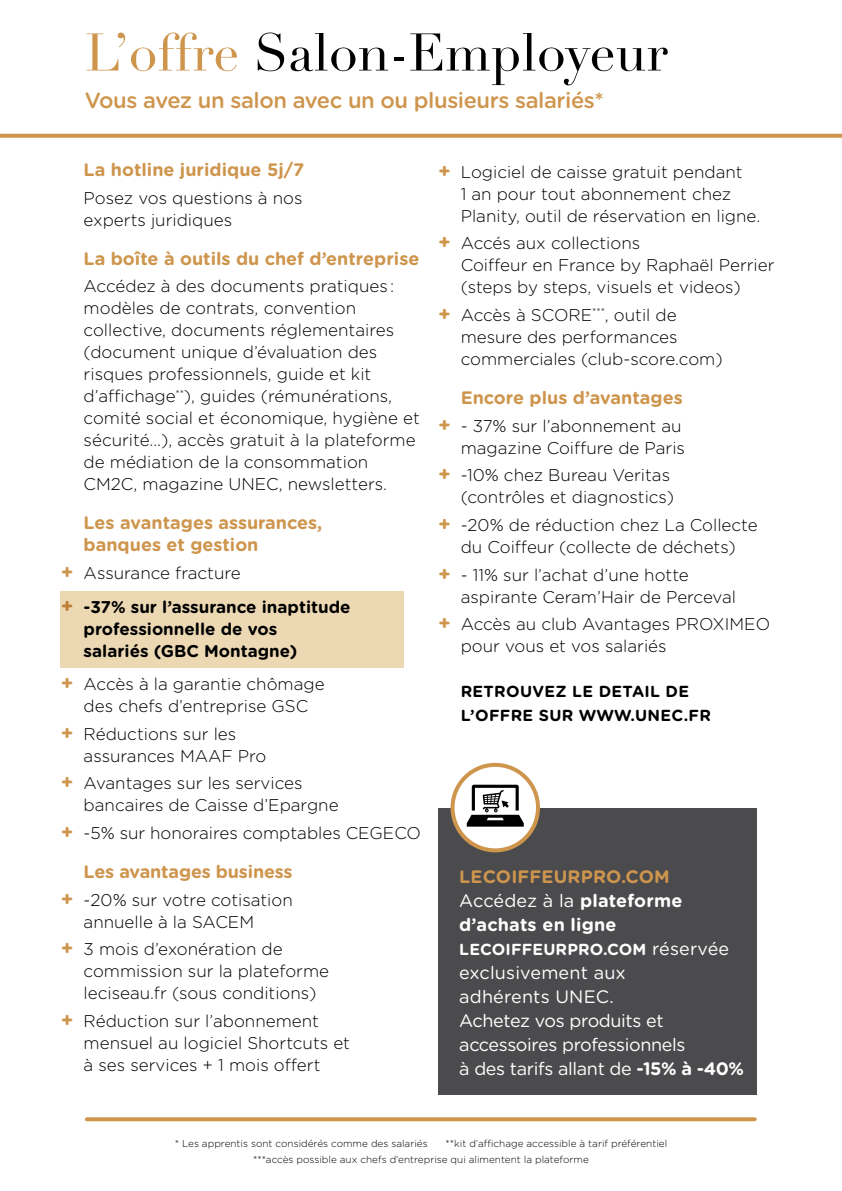
<style>
.page{position:relative;width:842px;height:1191px;background:#fff}
.page>*{position:absolute;margin:0;border:0;box-sizing:border-box;transform-origin:0 0}
.t1{font:52px "Didot";color:#000}
.title_bodoni{font:500 22px "Gotham Rounded";letter-spacing:-.02em;color:#ce954d}
.t2{font:700 18px/22px "Gotham Rounded";color:#ce954d}
.TIT_bold{font:18px/24px "Gotham Rounded";letter-spacing:-.02em;color:#fff}
.TIT_bold-2{font:700 18px/24px "Gotham Rounded";letter-spacing:.01em;color:#fff}
.t3{font:300 17px/22px "Gotham Rounded";color:#000}
.t4{font:700 17px/33.4px "Gotham Rounded";color:#000}
.body_H_4-4{font:700 16px/24px "Gotham Rounded";letter-spacing:.02em;color:#000}
.TIT_bold-3{font:700 16px "Gotham Rounded";letter-spacing:.01em;color:#fff}
.t5{font:300 10px/16px "Gotham Rounded";color:#000}
.s1{color:#ce954d}
.s2{font-size:20px;color:#ce954d}
.s3{font-weight:300}
.s4{font-weight:700;font-size:20px;color:#ce954d}
.s5{font-weight:400}
.s6{font-weight:400;font-size:18px}
.s7{font-weight:700}
</style>
<div class="page">
<div style="left:61px;top:591px;width:343px;height:76px;background:#ecd8b3"></div>
<svg style="left:0;top:134px;width:842px;height:4px;background:#d09b57"></svg>
<svg style="left:87px;top:1117px;width:668px;height:4px;background:#d19c58"></svg>
<div style="left:438px;top:807px;width:319px;height:287px;background:#4b4b4d"></div>
<div style="left:452px;top:765px;width:86px;height:85px;background:#fff;border-radius:50%"></div>
<div style="left:450px;top:763px;width:90px;height:89px;border:4px solid #ce954d;border-radius:50%"></div>
<svg style="left:467px;top:784px;width:57px;height:42px"></svg>
<p class="t1" style="left:85px;top:21px;width:584px"><span class="s1">L’offre</span> Salon-Employeur</p>
<p class="title_bodoni" style="left:85px;top:84px;width:521px">Vous avez un salon avec un ou plusieurs salariés*</p>
<p class="t2" style="left:84px;top:158px;width:222px">La hotline juridique 5j/7</p>
<p class="t3" style="left:84px;top:186px;width:220px">Posez vos questions à nos experts juridiques</p>
<p class="t2" style="left:84px;top:246px;width:337px">La boîte à outils du chef d’entreprise</p>
<p class="t3" style="left:84px;top:274px;width:338px">Accédez à des documents pratiques : modèles de contrats, convention collective, documents réglementaires (document unique d’évaluation des risques professionnels, guide et kit d’affichage<sup>**</sup>), guides (rémunérations, comité social et économique, hygiène et sécurité...), accès gratuit à la plateforme de médiation de la consommation CM2C, magazine UNEC, newsletters.</p>
<p class="t2" style="left:84px;top:511px;width:240px">Les avantages assurances, banques et gestion</p>
<p class="t4" style="left:61px;top:556px;width:291px"><span class="s2">+</span> <span class="s3">Assurance fracture<br></span><span class="s2">+</span> -37% sur l’assurance inaptitude</p>
<p class="t4" style="left:84px;top:617px;width:215px;line-height:22px">professionnelle de vos salariés (GBC Montagne)</p>
<p class="t3" style="left:61px;top:672px;width:265px;text-align:center"><span class="s4">+</span> Accès à la garantie chômage des chefs d’entreprise GSC</p>
<p class="t3" style="left:84px;top:722px;width:184px;text-indent:-23px"><span class="s4">+</span> Réductions sur les assurances MAAF Pro</p>
<p class="t3" style="left:84px;top:771px;width:256px;text-indent:-23px"><span class="s4">+</span> Avantages sur les services bancaires de Caisse d’Epargne</p>
<p class="t3" style="left:61px;top:821px;width:362px"><span class="s4">+</span> -5% sur honoraires comptables CEGECO</p>
<p class="t2" style="left:84px;top:860px;width:211px">Les avantages business</p>
<p class="t3" style="left:84px;top:888px;width:211px;text-indent:-23px"><span class="s4">+</span> -20% sur votre cotisation annuelle à la SACEM</p>
<p class="t3" style="left:84px;top:937px;width:247px;text-indent:-23px"><span class="s4">+</span> 3 mois d’exonération de commission sur la plateforme leciseau.fr (sous conditions)</p>
<p class="t3" style="left:84px;top:1009px;width:268px;text-indent:-23px"><span class="s4">+</span> Réduction sur l’abonnement mensuel au logiciel Shortcuts et à ses services + 1 mois offert</p>
<p class="t3" style="left:461px;top:160px;width:301px;text-indent:-23px"><span class="s4">+</span> Logiciel de caisse gratuit pendant<br>1 an pour tout abonnement chez<br>Planity, outil de réservation en ligne.</p>
<p class="t3" style="left:461px;top:231px;width:315px;text-indent:-23px"><span class="s4">+</span> Accés aux collections<br>Coiffeur en France by Raphaël Perrier (steps by steps, visuels et videos)</p>
<p class="t3" style="left:461px;top:303px;width:263px;text-indent:-23px"><span class="s4">+</span> Accès à SCORE<sup>***</sup>, outil de mesure des performances commerciales (club-score.com)</p>
<p class="t2" style="left:461px;top:386px;width:224px">Encore plus d’avantages</p>
<p class="t3" style="left:438px;top:414px;width:248px;text-align:right"><span class="s4">+</span> - 37% sur l’abonnement au magazine Coiffure de Paris</p>
<p class="t3" style="left:438px;top:463px;width:237px;text-align:right"><span class="s4">+</span> -10% chez Bureau Veritas (contrôles et diagnostics)</p>
<p class="t3" style="left:438px;top:513px;width:321px;text-align:center"><span class="s4">+</span> -20% de réduction chez La Collecte du Coiffeur (collecte de déchets)</p>
<p class="t3" style="left:461px;top:563px;width:277px;text-indent:-23px"><span class="s4">+</span> - 11% sur l’achat d’une hotte aspirante Ceram’Hair de Perceval</p>
<p class="t3" style="left:461px;top:612px;width:311px;text-indent:-23px"><span class="s4">+</span> Accès au club Avantages PROXIMEO pour vous et vos salariés</p>
<p class="body_H_4-4" style="left:461px;top:678px;width:252px">RETROUVEZ LE DETAIL DE<br>L’OFFRE SUR WWW.UNEC.FR</p>
<p class="TIT_bold-2" style="left:459px;top:863px;width:225px"><span class="s1">LECOIFFEURPRO.COM<br></span><span class="s5">Accédez à la</span> plateforme d’achats en ligne</p>
<p class="TIT_bold-3" style="left:459px;top:937px;width:271px">LECOIFFEURPRO.COM <span class="s6">réservée</span></p>
<p class="TIT_bold" style="left:459px;top:959px;width:286px">exclusivement aux<br>adhérents UNEC.<br>Achetez vos produits et accessoires professionnels<br>à des tarifs allant de <span class="s7">-15% à -40%</span></p>
<p class="t5" style="left:175px;top:1134px;width:254px">* Les apprentis sont considérés comme des salariés</p>
<p class="t5" style="left:253px;top:1134px;width:416px;text-indent:193px">**kit d’affichage accessible à tarif préférentiel ***accès possible aux chefs d’entreprise qui alimentent la plateforme</p>
</div>
